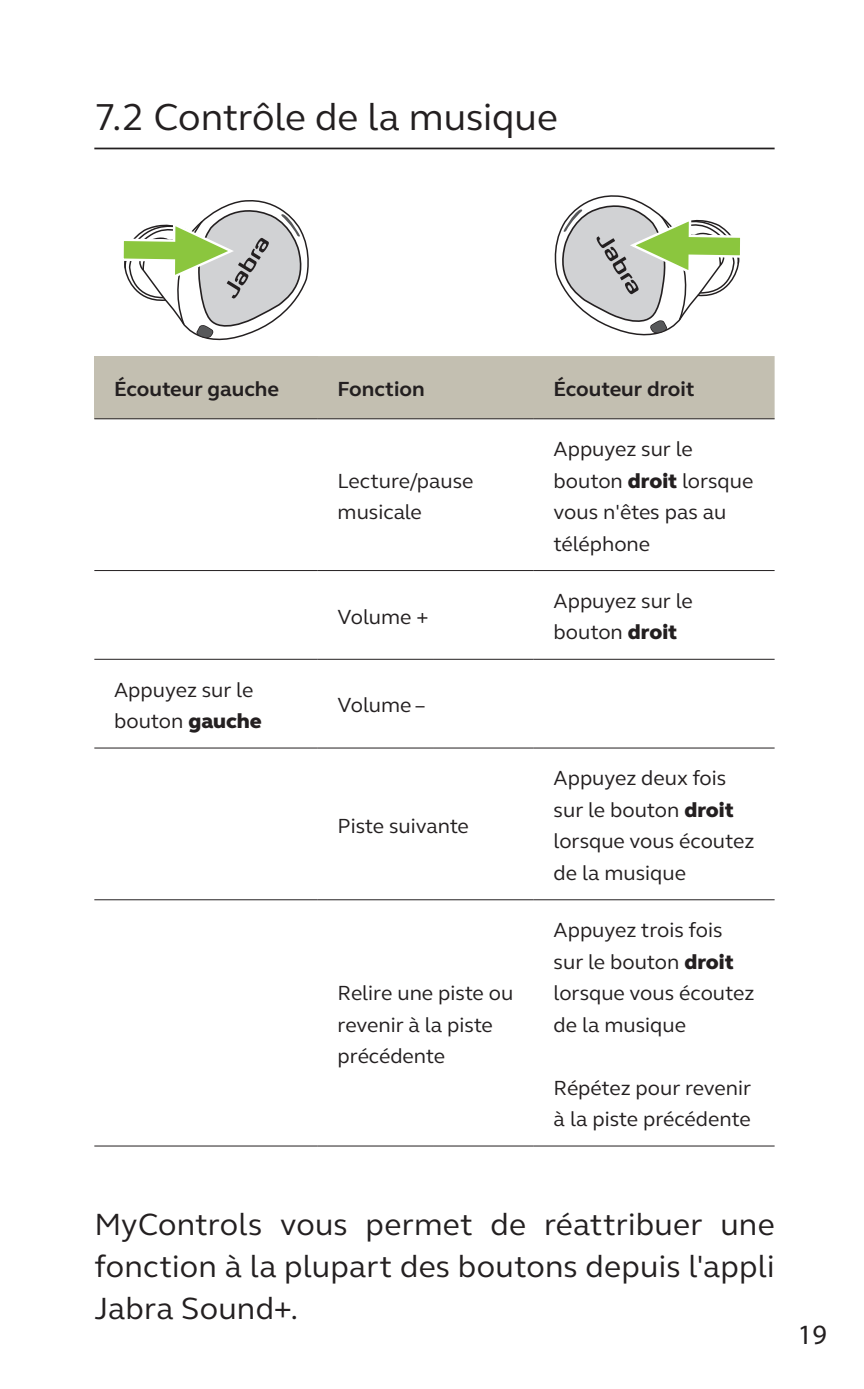
<style>
.page{position:relative;width:864px;height:1389px;background:#fff}
.page>*{position:absolute;margin:0;border:0;box-sizing:border-box;transform-origin:0 0}
.t1{font:38.5px "GN Elliot";color:#231f20}
.Body_text{font:31.5px/42px "GN Elliot";letter-spacing:.01em;color:#231f20;text-align:justify}
.t2{font:28px "Myriad Pro";color:#231f20}
.Table_text{font:21px/31.5px "GN Elliot";color:#231f20}
.Table_heading{font:700 21px "GN Elliot";color:#231f20}
.s1{font-weight:800}
</style>
<div class="page">
<hr style="left:94px;top:148px;width:680px;height:1px;background:#231f20">
<div style="left:94px;top:356px;width:223px;height:63px;background:#c3bfb1"></div>
<div style="left:317px;top:356px;width:457px;height:62px;background:#c3bfb1"></div>
<hr style="left:94px;top:1145px;width:223px;height:2px;background:#231f20">
<hr style="left:317px;top:1145px;width:117px;height:2px;background:#231f20">
<hr style="left:434px;top:1145px;width:99px;height:2px;background:#231f20">
<hr style="left:533px;top:1145px;width:241px;height:2px;background:#231f20">
<hr style="left:94px;top:418px;width:223px;height:1px;background:#231f20">
<hr style="left:94px;top:570px;width:223px;height:1px;background:#231f20">
<hr style="left:94px;top:659px;width:223px;height:1px;background:#231f20">
<hr style="left:317px;top:418px;width:117px;height:1px;background:#231f20">
<hr style="left:434px;top:418px;width:99px;height:1px;background:#231f20">
<hr style="left:533px;top:418px;width:241px;height:1px;background:#231f20">
<hr style="left:317px;top:570px;width:117px;height:1px;background:#231f20">
<hr style="left:434px;top:570px;width:99px;height:1px;background:#231f20">
<hr style="left:533px;top:570px;width:241px;height:1px;background:#231f20">
<hr style="left:317px;top:659px;width:117px;height:1px;background:#231f20">
<hr style="left:434px;top:659px;width:99px;height:1px;background:#231f20">
<hr style="left:533px;top:659px;width:241px;height:1px;background:#231f20">
<hr style="left:94px;top:747px;width:223px;height:2px;background:#231f20">
<hr style="left:317px;top:747px;width:117px;height:2px;background:#231f20">
<hr style="left:434px;top:747px;width:99px;height:2px;background:#231f20">
<hr style="left:533px;top:747px;width:241px;height:2px;background:#231f20">
<hr style="left:94px;top:899px;width:223px;height:1px;background:#231f20">
<hr style="left:317px;top:899px;width:117px;height:1px;background:#231f20">
<hr style="left:434px;top:899px;width:99px;height:1px;background:#231f20">
<hr style="left:533px;top:899px;width:241px;height:1px;background:#231f20">
<svg style="left:123px;top:200px;width:186px;height:141px"></svg>
<svg style="left:554px;top:195px;width:187px;height:141px"></svg>
<p class="t1" style="left:94px;top:91px;width:464px">7.2 Contrôle de la musique</p>
<p class="Table_heading" style="left:114px;top:375px;width:166px">Écouteur gauche</p>
<p class="Table_heading" style="left:337px;top:375px;width:89px">Fonction</p>
<p class="Table_heading" style="left:553px;top:375px;width:142px">Écouteur droit</p>
<p class="Table_text" style="left:114px;top:673px;width:149px">Appuyez sur le bouton <span class="s1">gauche</span></p>
<p class="Table_text" style="left:337px;top:464px;width:137px">Lecture/pause musicale</p>
<p class="Table_text" style="left:337px;top:600px;width:92px">Volume +</p>
<p class="Table_text" style="left:337px;top:689px;width:89px">Volume –</p>
<p class="Table_text" style="left:337px;top:809px;width:133px">Piste suivante</p>
<p class="Table_text" style="left:337px;top:977px;width:177px">Relire une piste ou revenir à la piste précédente</p>
<p class="Table_text" style="left:553px;top:433px;width:201px">Appuyez sur le bouton <span class="s1">droit</span> lorsque vous n'êtes pas au téléphone</p>
<p class="Table_text" style="left:553px;top:585px;width:140px">Appuyez sur le bouton <span class="s1">droit</span></p>
<p class="Table_text" style="left:553px;top:762px;width:202px">Appuyez deux fois sur le bouton <span class="s1">droit </span>lorsque vous écoutez de la musique</p>
<p class="Table_text" style="left:553px;top:914px;width:202px">Appuyez trois fois sur le bouton <span class="s1">droit </span>lorsque vous écoutez de la musique</p>
<p class="Table_text" style="left:553px;top:1071px;width:199px">Répétez pour revenir à la piste précédente</p>
<p class="Body_text" style="left:94px;top:1202px;width:681px">MyControls vous permet de réattribuer une fonction à la plupart des boutons depuis l'appli Jabra Sound+.</p>
<h3 class="t2" style="left:797px;top:1317px;width:30px">19</h3>
</div>
